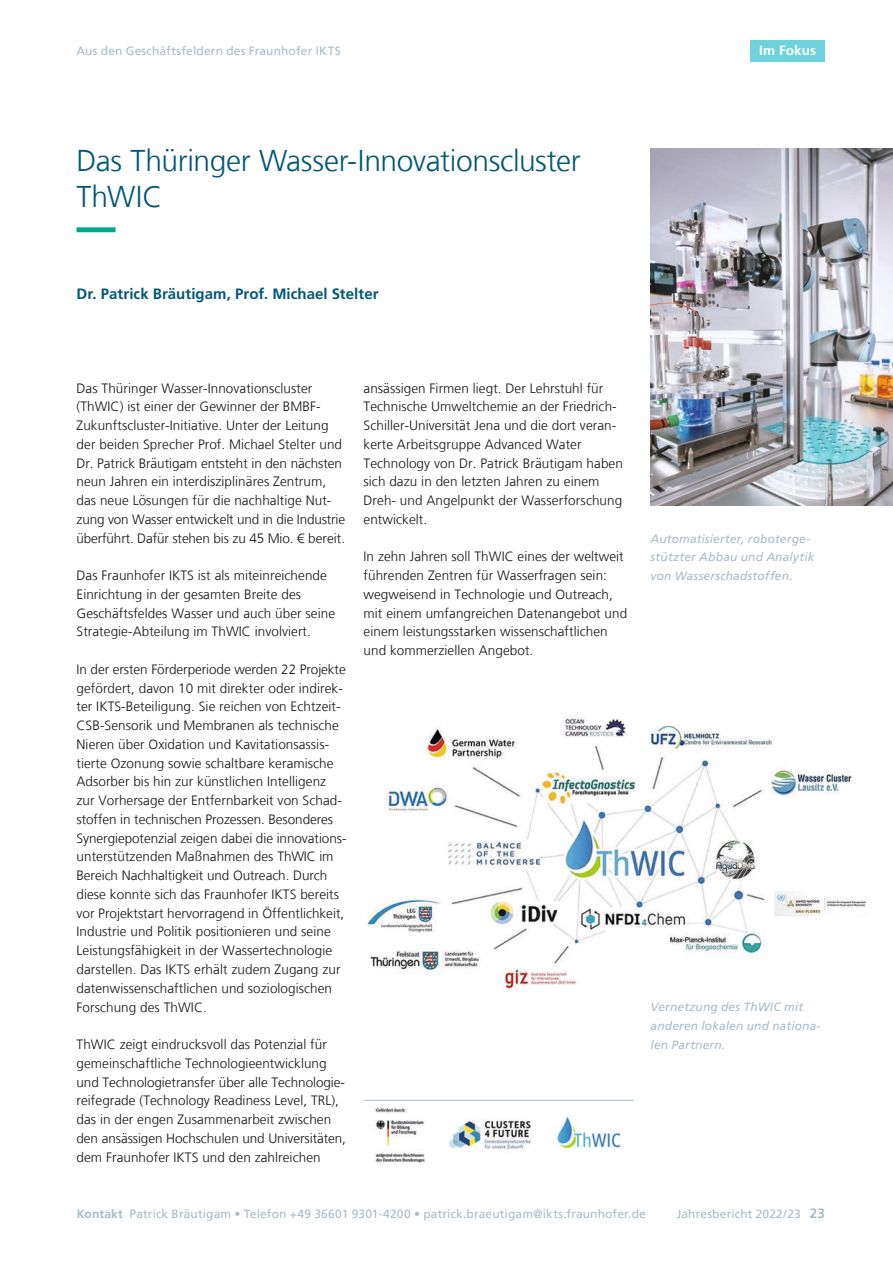
<style>
.page{position:relative;width:893px;height:1263px;background:#fff}
.page>*{position:absolute;margin:0;border:0;box-sizing:border-box;transform-origin:0 0}
.t1{font:300 30px/36px "Frutiger LT Com";letter-spacing:-.015em;color:#005877}
.t2{font:700 15px "Frutiger LT Com";letter-spacing:.005em;color:#005877}
.t3{font:300 13.5px/18.8px "Frutiger LT Com";letter-spacing:.005em;color:#131413}
.t4{font:700 13.5px "Frutiger LT Com";letter-spacing:.015em;color:#fff}
.t5{font:700 13.5px "Frutiger LT Com";color:#a7bcc8}
.t6{font:12px "Frutiger LT Com";letter-spacing:.01em;color:#a7bcc8}
.t7{font:italic 12px/18.8px "Frutiger LT Com";letter-spacing:.015em;color:#a7bcc8}
.s1{font-weight:700}
</style>
<div class="page">
<img style="left:651px;top:149px;width:242px;height:356px">
<svg style="left:77px;top:227px;width:39px;height:5px"></svg>
<img style="left:367px;top:717px;width:500px;height:274px">
<img style="left:373px;top:1108px;width:52px;height:55px">
<img style="left:449px;top:1119px;width:84px;height:30px">
<img style="left:557px;top:1114px;width:64px;height:34px">
<hr style="left:364px;top:1100px;width:270px;height:1px;background:#a7bcc8">
<div style="left:751px;top:40px;width:74px;height:22px;background:#6ed1db"></div>
<p class="t6" style="left:77px;top:44px;width:266px">Aus den Geschäftsfeldern des Fraunhofer IKTS</p>
<p class="t4" style="left:759px;top:42px;width:58px">Im Fokus</p>
<h1 class="t1" style="left:77px;top:143px;width:506px">Das Thüringer Wasser-Innovationscluster<br>ThWIC</h1>
<p class="t2" style="left:77px;top:285px;width:304px">Dr. Patrick Bräutigam, Prof. Michael Stelter</p>
<p class="t3" style="left:77px;top:379px;width:270px">Das Thüringer Wasser-Innovationscluster (ThWIC) ist einer der Gewinner der BMBF-Zukunftscluster-Initiative. Unter der Leitung der beiden Sprecher Prof. Michael Stelter und Dr. Patrick Bräutigam entsteht in den nächsten neun Jahren ein interdisziplinäres Zentrum, das neue Lösungen für die nachhaltige Nut&shy;zung von Wasser entwickelt und in die Industrie überführt. Dafür stehen bis zu 45 Mio. € bereit.</p>
<p class="t3" style="left:77px;top:566px;width:260px">Das Fraunhofer IKTS ist als miteinreichende Einrichtung in der gesamten Breite des Geschäftsfeldes Wasser und auch über seine Strategie-Abteilung im ThWIC involviert.</p>
<p class="t3" style="left:77px;top:660px;width:271px">In der ersten Förderperiode werden 22 Projekte gefördert, davon 10 mit direkter oder indirek&shy;ter IKTS-Beteiligung. Sie reichen von Echtzeit-CSB-Sensorik und Membranen als technische Nieren über Oxidation und Kavitationsassis&shy;tierte Ozonung sowie schaltbare keramische Adsorber bis hin zur künstlichen Intelligenz zur Vorhersage der Entfernbarkeit von Schad&shy;stoffen in technischen Prozessen. Besonderes Synergiepotenzial zeigen dabei die innovations&shy;unterstützenden Maßnahmen des ThWIC im Bereich Nachhaltigkeit und Outreach. Durch diese konnte sich das Fraunhofer IKTS bereits vor Projektstart hervorragend in Öffentlichkeit, Industrie und Politik positionieren und seine Leistungsfähigkeit in der Wassertechnologie darstellen. Das IKTS erhält zudem Zugang zur datenwissenschaftlichen und soziologischen Forschung des ThWIC.</p>
<p class="t3" style="left:77px;top:1035px;width:271px">ThWIC zeigt eindrucksvoll das Potenzial für gemeinschaftliche Technologieentwicklung und Technologietransfer über alle Technologie&shy;reifegrade (Technology Readiness Level, TRL), das in der engen Zusammenarbeit zwischen den ansässigen Hochschulen und Universitäten, dem Fraunhofer IKTS und den zahlreichen</p>
<p class="t3" style="left:364px;top:379px;width:261px">ansässigen Firmen liegt. Der Lehrstuhl für Technische Umweltchemie an der Friedrich-Schiller-Universität Jena und die dort veran&shy;kerte Arbeitsgruppe Advanced Water Technology von Dr. Patrick Bräutigam haben sich dazu in den letzten Jahren zu einem Dreh- und Angelpunkt der Wasserforschung entwickelt.</p>
<p class="t3" style="left:364px;top:547px;width:265px">In zehn Jahren soll ThWIC eines der weltweit führenden Zentren für Wasserfragen sein: wegweisend in Technologie und Outreach, mit einem umfangreichen Datenangebot und einem leistungsstarken wissenschaftlichen und kommerziellen Angebot.</p>
<p class="t7" style="left:651px;top:529px;width:165px">Automatisierter, roboterge&shy;stützter Abbau und Analytik von Wasserschadstoffen.</p>
<p class="t7" style="left:651px;top:998px;width:172px">Vernetzung des ThWIC mit anderen lokalen und nationa&shy;len Partnern.</p>
<p class="t6" style="left:77px;top:1206px;width:571px"><span class="s1">Kontakt</span> Patrick Bräutigam • Telefon +49 36601 9301-4200 • patrick.braeutigam@ikts.fraunhofer.de</p>
<p class="t6" style="left:677px;top:1206px;width:126px">Jahresbericht 2022/23</p>
<p class="t5" style="left:810px;top:1205px;width:17px">23</p>
</div>
